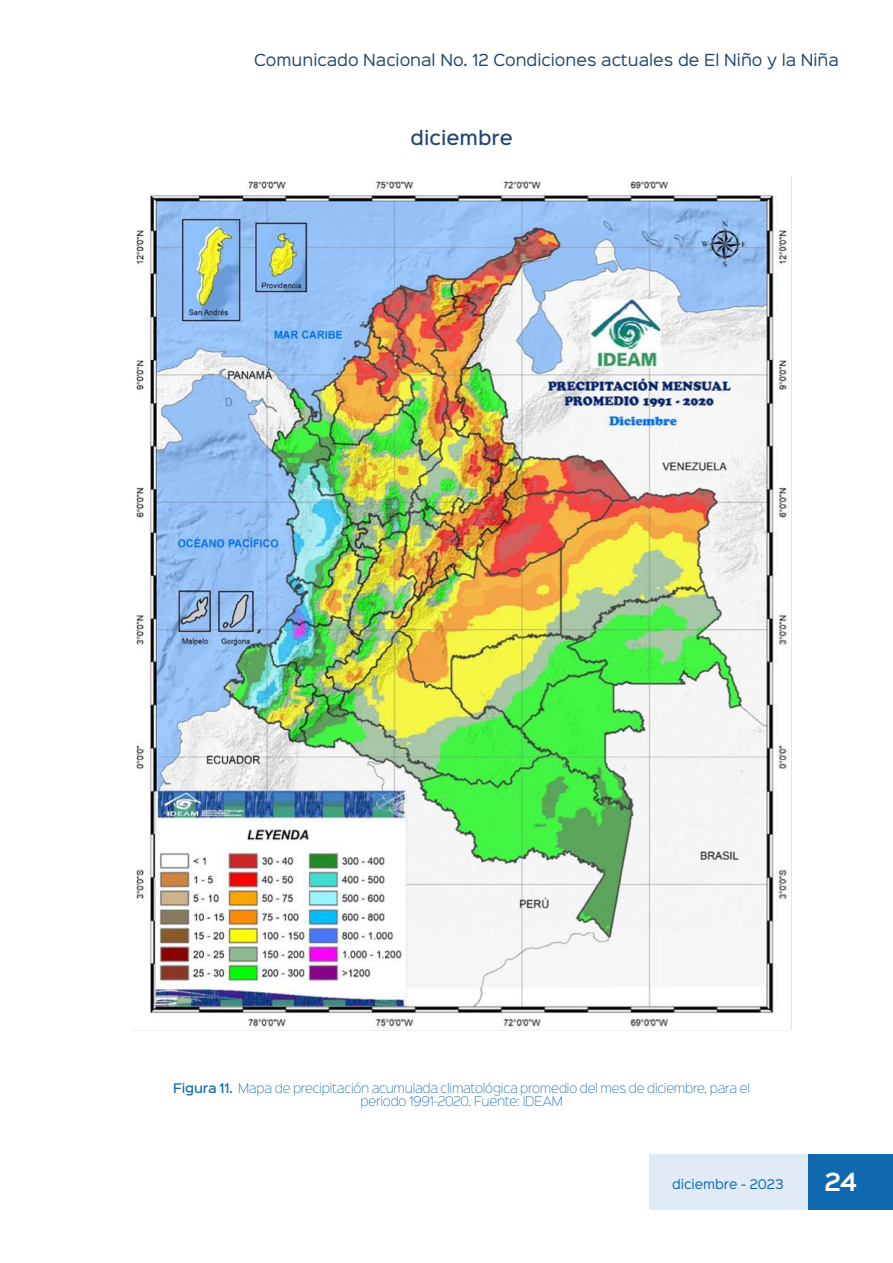
<style>
.page{position:relative;width:893px;height:1263px;background:#fff}
.page>*{position:absolute;margin:0;border:0;box-sizing:border-box;transform-origin:0 0}
.t1{font:600 22.5px "Sinkin Sans 600";color:#fff}
.t2{font:500 18px "Sinkin Sans 500";color:#234773}
.t3{font:15px "Sinkin Sans 400";color:#234773}
.t4{font:12px/13.5px "Sinkin Sans 200 X Light";letter-spacing:-.02em;color:#1069af;text-align:center}
.t5{font:12px "Sinkin Sans 400";color:#1069af}
.s1{font-family:"Sinkin Sans 500";font-weight:500}
</style>
<div class="page">
<div style="left:649px;top:1154px;width:160px;height:56px;background:#e0ebf7"></div>
<div style="left:809px;top:1154px;width:84px;height:56px;background:#1069af"></div>
<img style="left:136px;top:177px;width:656px;height:853px">
<p class="t3" style="left:254px;top:47px;width:586px">Comunicado Nacional No. 12 Condiciones actuales de El Niño y la Niña</p>
<h2 class="t2" style="left:411px;top:122px;width:104px">diciembre</h2>
<p class="t4" style="left:173px;top:1080px;width:578px"><span class="s1">Figura 11.</span> Mapa de precipitación acumulada climatológica promedio del mes de diciembre, para el periodo 1991-2020. Fuente: IDEAM</p>
<p class="t5" style="left:672px;top:1174px;width:113px">diciembre - 2023</p>
<h1 class="t1" style="left:824px;top:1162px;width:34px">24</h1>
</div>
